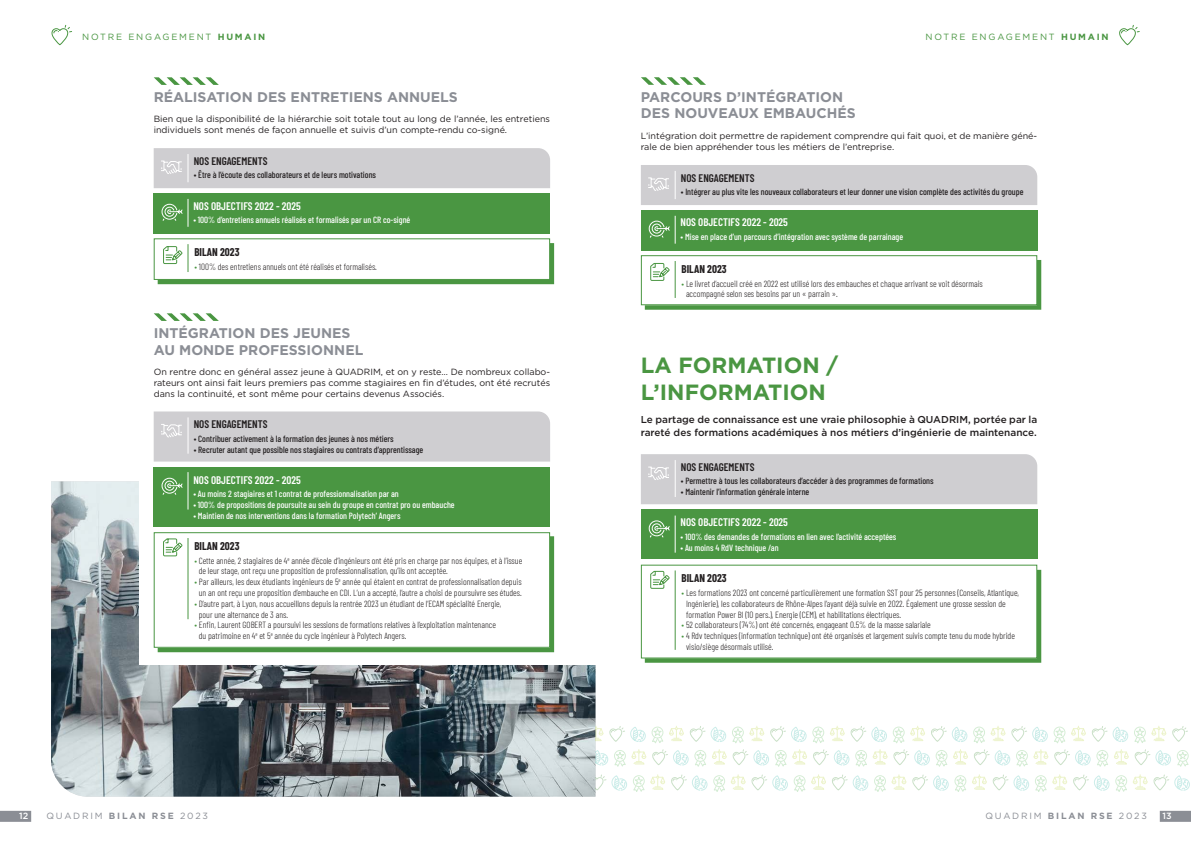
<style>
.page{position:relative;width:1191px;height:842px;background:#fff}
.page>*{position:absolute;margin:0;border:0;box-sizing:border-box;transform-origin:0 0}
.Titre_Humain{font:700 22px/26.4px "Gotham";color:#4a9642}
.SS_Titre{font:700 14px/16.8px "Gotham";color:#8b8e95}
.Tab-Engagement{font:600 11px "Barlow Condensed";color:#fff}
.Tab-Engagement-2{font:600 11px "Barlow Condensed";color:#231f20}
.Tab-Engagement-3{font:700 11px "Barlow Condensed";color:#231f20}
.Chapeau{font:500 10px/13px "Gotham";color:#231f20}
.TAB-Labeur_Bilan{font:300 9px/10.8px "Barlow Condensed";color:#231f20}
.Labeur{font:9px/10.8px "Gotham";color:#231f20}
.TAB-Labeur_Gras{font:500 9px "Barlow Condensed";color:#fff}
.TAB-Labeur_Gras-2{font:500 9px "Barlow Condensed";color:#231f20}
.t1{font:9px "Gotham";letter-spacing:.2em;color:#4a9642}
.t2{font:9px "Gotham";letter-spacing:.2em;color:#8b8e95}
.t3{font:500 9px "Gotham";color:#fff}
.s1{font-weight:700}
.s2{color:#4a9642}
</style>
<div class="page">
<img style="left:51px;top:481px;width:544px;height:316px">
<div style="left:139px;top:481px;width:464px;height:184px;background:#fff"></div>
<div style="left:158px;top:536px;width:396px;height:116px;background:#4a9642"></div>
<svg style="left:595px;top:725px;width:594px;height:43px"></svg>
<div style="left:1177px;top:750px;width:11px;height:12px;border:1px solid #72c272;border-radius:50%"></div>
<svg style="left:595px;top:774px;width:70px;height:19px"></svg>
<svg style="left:671px;top:774px;width:36px;height:17px"></svg>
<svg style="left:713px;top:774px;width:193px;height:18px"></svg>
<svg style="left:912px;top:774px;width:197px;height:18px"></svg>
<svg style="left:1115px;top:774px;width:75px;height:18px"></svg>
<svg style="left:154px;top:313px;width:65px;height:8px"></svg>
<svg style="left:154px;top:77px;width:65px;height:8px"></svg>
<div style="left:154px;top:193px;width:396px;height:40px;background:#4a9642"></div>
<div style="left:154px;top:148px;width:396px;height:40px;background:#cfced1"></div>
<svg style="left:161px;top:199px;width:28px;height:28px"></svg>
<svg style="left:158px;top:243px;width:396px;height:41px"></svg>
<div style="left:154px;top:467px;width:396px;height:59px;background:#4a9642"></div>
<div style="left:154px;top:533px;width:395px;height:114px;background:#fff"></div>
<div style="left:154px;top:532px;width:396px;height:116px;border:1px solid #4a9642"></div>
<svg style="left:161px;top:477px;width:22px;height:18px"></svg>
<svg style="left:163px;top:538px;width:20px;height:19px"></svg>
<div style="left:154px;top:411px;width:396px;height:51px;background:#cfced1"></div>
<hr style="left:188px;top:417px;width:1px;height:37px;background:#fff">
<hr style="left:188px;top:472px;width:1px;height:37px;background:#fff">
<hr style="left:188px;top:538px;width:1px;height:81px;background:#4a9642">
<div style="left:641px;top:510px;width:396px;height:49px;background:#4a9642"></div>
<svg style="left:648px;top:520px;width:22px;height:18px"></svg>
<svg style="left:645px;top:570px;width:396px;height:93px"></svg>
<div style="left:641px;top:454px;width:396px;height:50px;background:#cfced1"></div>
<hr style="left:675px;top:460px;width:1px;height:37px;background:#fff">
<hr style="left:675px;top:515px;width:1px;height:38px;background:#fff">
<hr style="left:675px;top:570px;width:1px;height:80px;background:#4a9642">
<svg style="left:641px;top:77px;width:65px;height:8px"></svg>
<div style="left:641px;top:210px;width:396px;height:40px;background:#4a9642"></div>
<div style="left:641px;top:255px;width:396px;height:50px;border:1px solid #4a9642"></div>
<svg style="left:645px;top:260px;width:396px;height:50px"></svg>
<div style="left:641px;top:165px;width:396px;height:40px;background:#cfced1"></div>
<svg style="left:648px;top:216px;width:28px;height:28px"></svg>
<hr style="left:675px;top:261px;width:1px;height:37px;background:#4a9642">
<div style="left:0;top:811px;width:31px;height:11px;background:#8b8e95"></div>
<div style="left:1159px;top:811px;width:32px;height:11px;background:#8b8e95"></div>
<svg style="left:1119px;top:25px;width:21px;height:21px"></svg>
<svg style="left:51px;top:25px;width:21px;height:21px"></svg>
<p class="t1" style="left:82px;top:31px;width:185px">NOTRE ENGAGEMENT <span class="s1">HUMAIN</span></p>
<p class="t1" style="left:925px;top:31px;width:185px">NOTRE ENGAGEMENT <span class="s1">HUMAIN</span></p>
<p class="SS_Titre" style="left:154px;top:88px;width:306px">RÉALISATION DES ENTRETIENS ANNUELS</p>
<p class="Labeur" style="left:154px;top:114px;width:398px">Bien que la disponibilité de la hiérarchie soit totale tout au long de l’année, les entretiens individuels sont menés de façon annuelle et suivis d’un compte-rendu co-signé.</p>
<p class="Tab-Engagement-2" style="left:194px;top:153px;width:75px">NOS ENGAGEMENTS</p>
<p class="TAB-Labeur_Gras-2" style="left:194px;top:169px;width:184px">• Être à l’écoute des collaborateurs et de leurs motivations</p>
<p class="Tab-Engagement" style="left:193px;top:198px;width:109px">NOS OBJECTIFS 2022 - 2025</p>
<p class="TAB-Labeur_Gras" style="left:193px;top:214px;width:218px">• 100% d’entretiens annuels réalisés et formalisés par un CR co-signé</p>
<p class="Tab-Engagement-3" style="left:194px;top:244px;width:47px">BILAN 2023</p>
<p class="TAB-Labeur_Bilan" style="left:194px;top:260px;width:184px"><span class="s2">•</span> 100% des entretiens annuels ont été réalisés et formalisés.</p>
<p class="SS_Titre" style="left:154px;top:324px;width:211px">INTÉGRATION DES JEUNES<br>AU MONDE PROFESSIONNEL</p>
<p class="Labeur" style="left:154px;top:366px;width:398px;text-align:justify">On rentre donc en général assez jeune à QUADRIM, et on y reste… De nombreux collabo&shy;rateurs ont ainsi fait leurs premiers pas comme stagiaires en fin d’études, ont été recrutés dans la continuité, et sont même pour certains devenus Associés.</p>
<p class="Tab-Engagement-2" style="left:194px;top:416px;width:75px">NOS ENGAGEMENTS</p>
<p class="TAB-Labeur_Gras-2" style="left:194px;top:432px;width:201px">• Contribuer activement à la formation des jeunes à nos métiers</p>
<p class="TAB-Labeur_Gras-2" style="left:194px;top:443px;width:231px">• Recruter autant que possible nos stagiaires ou contrats d’apprentissage</p>
<p class="Tab-Engagement" style="left:193px;top:472px;width:109px">NOS OBJECTIFS 2022 - 2025</p>
<p class="TAB-Labeur_Gras" style="left:193px;top:488px;width:207px">• Au moins 2 stagiaires et 1 contrat de professionnalisation par an</p>
<p class="TAB-Labeur_Gras" style="left:193px;top:498px;width:263px">• 100% de propositions de poursuite au sein du groupe en contrat pro ou embauche</p>
<p class="TAB-Labeur_Gras" style="left:193px;top:509px;width:209px">• Maintien de nos interventions dans la formation Polytech’ Angers</p>
<p class="Tab-Engagement-3" style="left:194px;top:538px;width:47px">BILAN 2023</p>
<p class="TAB-Labeur_Bilan" style="left:199px;top:554px;width:325px;text-indent:-4px"><span class="s2">•</span> Cette année, 2 stagiaires de 4<sup>e</sup> année d’école d’ingénieurs ont été pris en charge par nos équipes, et à l’issue de leur stage, ont reçu une proposition de professionnalisation, qu’ils ont acceptée.</p>
<p class="TAB-Labeur_Bilan" style="left:194px;top:576px;width:329px;text-align:center"><span class="s2">•</span> Par ailleurs, les deux étudiants ingénieurs de 5<sup>e</sup> année qui étaient en contrat de professionnalisation depuis un an ont reçu une proposition d’embauche en CDI. L’un a accepté, l’autre a choisi de poursuivre ses études.</p>
<p class="TAB-Labeur_Bilan" style="left:199px;top:597px;width:304px;text-indent:-4px"><span class="s2">•</span> D’autre part, à Lyon, nous accueillons depuis la rentrée 2023 un étudiant de l’ECAM spécialité Energie, pour une alternance de 3 ans.</p>
<p class="TAB-Labeur_Bilan" style="left:199px;top:619px;width:299px;text-indent:-4px"><span class="s2">•</span> Enfin, Laurent GOBERT a poursuivi les sessions de formations relatives à l’exploitation maintenance du patrimoine en 4<sup>e</sup> et 5<sup>e</sup> année du cycle ingénieur à Polytech Angers.</p>
<p class="SS_Titre" style="left:641px;top:88px;width:216px">PARCOURS D’INTÉGRATION<br>DES NOUVEAUX EMBAUCHÉS</p>
<p class="Labeur" style="left:641px;top:130px;width:398px">L’intégration doit permettre de rapidement comprendre qui fait quoi, et de manière géné&shy;rale de bien appréhender tous les métiers de l’entreprise.</p>
<p class="Tab-Engagement-2" style="left:681px;top:170px;width:75px">NOS ENGAGEMENTS</p>
<p class="TAB-Labeur_Gras-2" style="left:681px;top:186px;width:344px">• Intégrer au plus vite les nouveaux collaborateurs et leur donner une vision complète des activités du groupe</p>
<p class="Tab-Engagement" style="left:680px;top:215px;width:109px">NOS OBJECTIFS 2022 - 2025</p>
<p class="TAB-Labeur_Gras" style="left:680px;top:230px;width:224px">• Mise en place d’un parcours d’intégration avec système de parrainage</p>
<p class="Tab-Engagement-3" style="left:681px;top:261px;width:47px">BILAN 2023</p>
<p class="TAB-Labeur_Bilan" style="left:686px;top:277px;width:298px;text-indent:-4px"><span class="s2">•</span> Le livret d’accueil créé en 2022 est utilisé lors des embauches et chaque arrivant se voit désormais accompagné selon ses besoins par un « parrain ».</p>
<p class="Titre_Humain" style="left:641px;top:352px;width:199px">LA FORMATION /<br>L’INFORMATION</p>
<p class="Chapeau" style="left:641px;top:412px;width:398px">Le partage de connaissance est une vraie philosophie à QUADRIM, portée par la rareté des formations académiques à nos métiers d’ingénierie de maintenance.</p>
<p class="Tab-Engagement-2" style="left:681px;top:459px;width:75px">NOS ENGAGEMENTS</p>
<p class="TAB-Labeur_Gras-2" style="left:681px;top:475px;width:254px">• Permettre à tous les collaborateurs d’accéder à des programmes de formations</p>
<p class="TAB-Labeur_Gras-2" style="left:681px;top:486px;width:130px">• Maintenir l’information générale interne</p>
<p class="Tab-Engagement" style="left:680px;top:514px;width:109px">NOS OBJECTIFS 2022 - 2025</p>
<p class="TAB-Labeur_Gras" style="left:680px;top:530px;width:217px">• 100% des demandes de formations en lien avec l’activité acceptées</p>
<p class="TAB-Labeur_Gras" style="left:680px;top:541px;width:99px">• Au moins 4 RdV technique /an</p>
<p class="Tab-Engagement-3" style="left:681px;top:570px;width:47px">BILAN 2023</p>
<p class="TAB-Labeur_Bilan" style="left:686px;top:587px;width:335px;text-indent:-4px"><span class="s2">•</span> Les formations 2023 ont concerné particulièrement une formation SST pour 25 personnes (Conseils, Atlantique,<br>Ingénierie), les collaborateurs de Rhône-Alpes l’ayant déjà suivie en 2022. Également une grosse session de formation Power BI (10 pers.), Energie (CEM), et habilitations électriques.</p>
<p class="TAB-Labeur_Bilan" style="left:681px;top:619px;width:251px"><span class="s2">•</span> 52 collaborateurs (74%) ont été concernés, engageant 0.5% de la masse salariale</p>
<p class="TAB-Labeur_Bilan" style="left:686px;top:630px;width:330px;text-indent:-4px"><span class="s2">•</span> 4 Rdv techniques (information technique) ont été organisés et largement suivis compte tenu du mode hybride visio/siège désormais utilisé.</p>
<p class="t2" style="left:46px;top:810px;width:163px">QUADRIM <span class="s1">BILAN RSE</span> 2023</p>
<p class="t2" style="left:985px;top:810px;width:163px">QUADRIM <span class="s1">BILAN RSE</span> 2023</p>
<p class="t3" style="left:19px;top:810px;width:11px">12</p>
<p class="t3" style="left:1162px;top:810px;width:11px">13</p>
</div>
